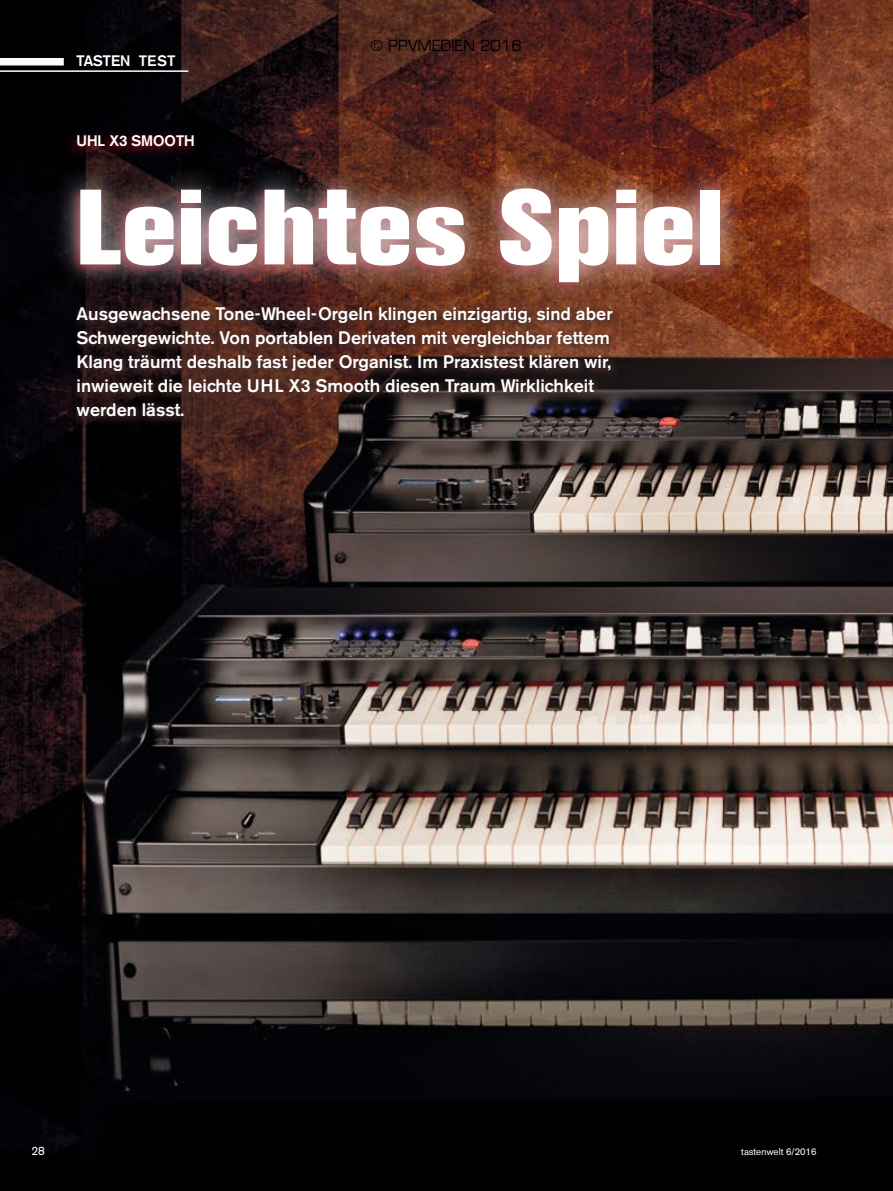
<style>
.page{position:relative;width:893px;height:1191px;background:#fff}
.page>*{position:absolute;margin:0;border:0;box-sizing:border-box;transform-origin:0 0}
.t1{font:800 105.75px "Akzidenz Grotesk BE";letter-spacing:.02em;color:#fff}
.t2{font:500 18px/24px "Akzidenz Grotesk BE";color:#fff}
.t3{font:700 15px "Akzidenz Grotesk";color:#fff}
.t4{font:15px "Eurostile";color:#000}
.t5{font:12px "Akzidenz Grotesk";color:#fff}
.t6{font:9.75px "Akzidenz Grotesk";color:#fff}
.s1{font-family:"Akzidenz Grotesk BE";font-weight:500}
</style>
<div class="page">
<img style="left:0;top:0;width:893px;height:1191px">
<hr style="left:0;top:70px;width:188px;height:2px;background:#fff">
<div style="left:0;top:58px;width:64px;height:7px;background:#fff"></div>
<div style="left:65px;top:128px;width:135px;height:30px;background:#ba1020;opacity:.8"></div>
<div style="left:52px;top:162px;width:696px;height:146px;background:#fff;opacity:.75"></div>
<div style="left:71px;top:301px;width:553px;height:125px;background:#482e2a;opacity:.75"></div>
<p class="t3" style="left:77px;top:51px;width:101px">TASTEN <span class="s1">TEST</span></p>
<p class="t3" style="left:77px;top:132px;width:120px">UHL X3 SMOOTH</p>
<p class="t4" style="left:371px;top:36px;width:152px">© PPVMEDIEN 2016</p>
<h1 class="t1" style="left:77px;top:166px;width:648px">Leichtes Spiel</h1>
<p class="t2" style="left:77px;top:301px;width:538px">Ausgewachsene Tone-Wheel-Orgeln klingen einzigartig, sind aber Schwergewichte. Von portablen Derivaten mit vergleichbar fettem Klang träumt deshalb fast jeder Organist. Im Praxistest klären wir, inwieweit die leichte UHL X3 Smooth diesen Traum Wirklichkeit werden lässt.</p>
<p class="t5" style="left:32px;top:1143px;width:15px">28</p>
<p class="t6" style="left:741px;top:1145px;width:77px">tastenwelt 6/2016</p>
</div>
